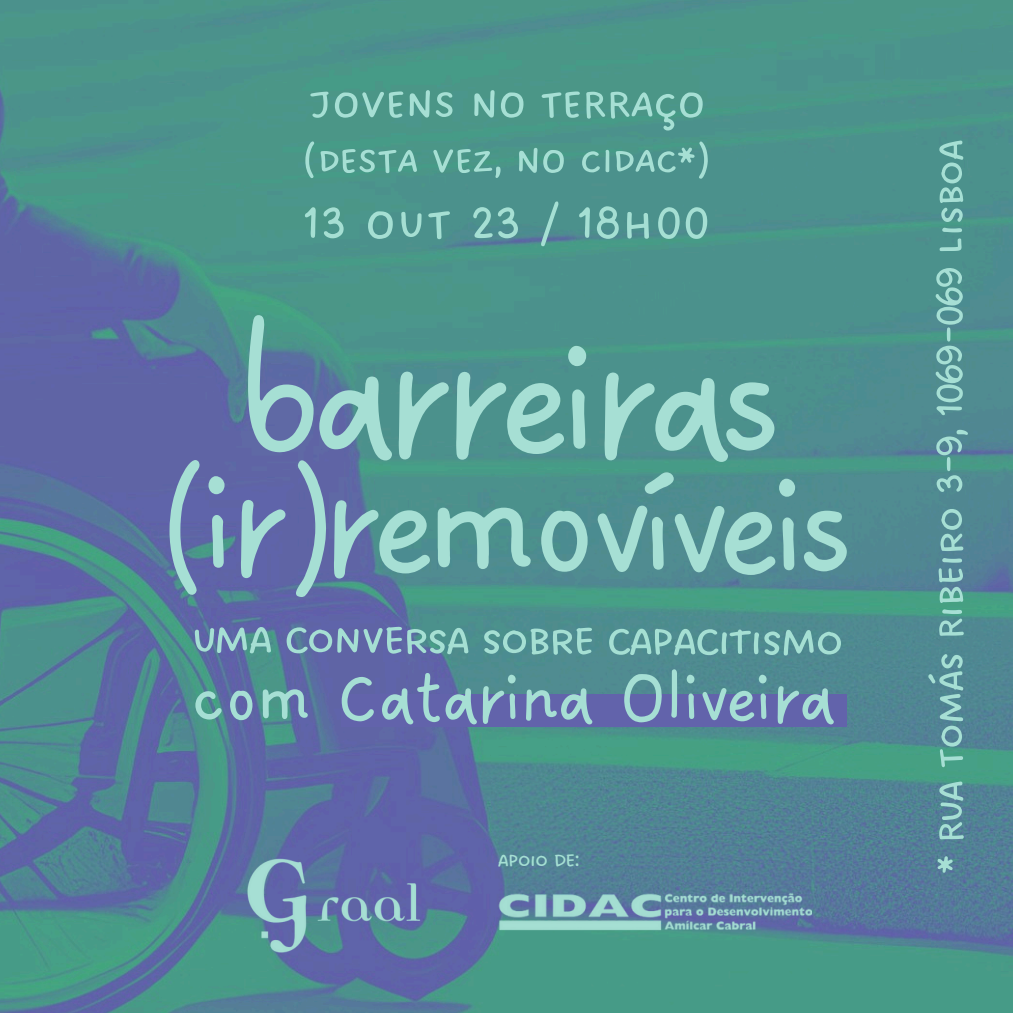
<style>
.page{position:relative;width:1013px;height:1013px;background:#fff}
.page>*{position:absolute;margin:0;border:0;box-sizing:border-box;transform-origin:0 0}
.t1{font:182.25px "DO Sans Regular Alt";letter-spacing:-.09em;color:#a6dfd4}
.t2{font:162.25px "DO Sans Regular Alt";letter-spacing:-.09em;color:#a6dfd4}
.t3{font:78.5px "DO Sans Regular Alt";letter-spacing:-.05em;color:#a6dfd4}
.t4{font:62.5px "DO All Caps Regular";color:#a5dfd3}
.t5{font:57.25px "DO All Caps Regular";letter-spacing:-.07em;color:#a5dfd3}
.t6{font:57px "DO All Caps Regular";letter-spacing:-.04em;color:#a6dfd4}
.t7{font:52px "DO All Caps Regular";letter-spacing:-.05em;color:#a6dfd4}
.t8{font:26px "DO All Caps Regular";letter-spacing:-.07em;color:#a5dfd3}
</style>
<div class="page">
<img style="left:0;top:0;width:1012px;height:1012px">
<img style="left:238px;top:852px;width:191px;height:108px">
<div style="left:341px;top:694px;width:505px;height:33px;background:#6263ab"></div>
<img style="left:497px;top:869px;width:314px;height:64px">
<h4 class="t6" style="left:306px;top:67px;width:401px">JOVENS NO TERRAÇO</h4>
<h4 class="t7" style="left:301px;top:126px;width:412px">(DESTA VEZ, NO CIDAC*)</h4>
<h2 class="t4" style="left:303px;top:183px;width:408px">13 OUT 23 / 18H00</h2>
<h6 class="t1" style="left:231px;top:293px;width:554px">barreiras</h6>
<h6 class="t2" style="left:156px;top:430px;width:700px">(ir)removíveis</h6>
<p class="t5" style="left:192px;top:603px;width:654px">uma conversa sobre capacitismo</p>
<h1 class="t3" style="left:190px;top:652px;width:647px">com Catarina Oliveira</h1>
<p class="t8" style="left:497px;top:843px;width:85px">apoio de:</p>
<p class="t7" style="left:916px;top:874px;width:737px;rotate:-90deg">* Rua Tomás Ribeiro 3-9, 1069-069 Lisboa</p>
</div>
